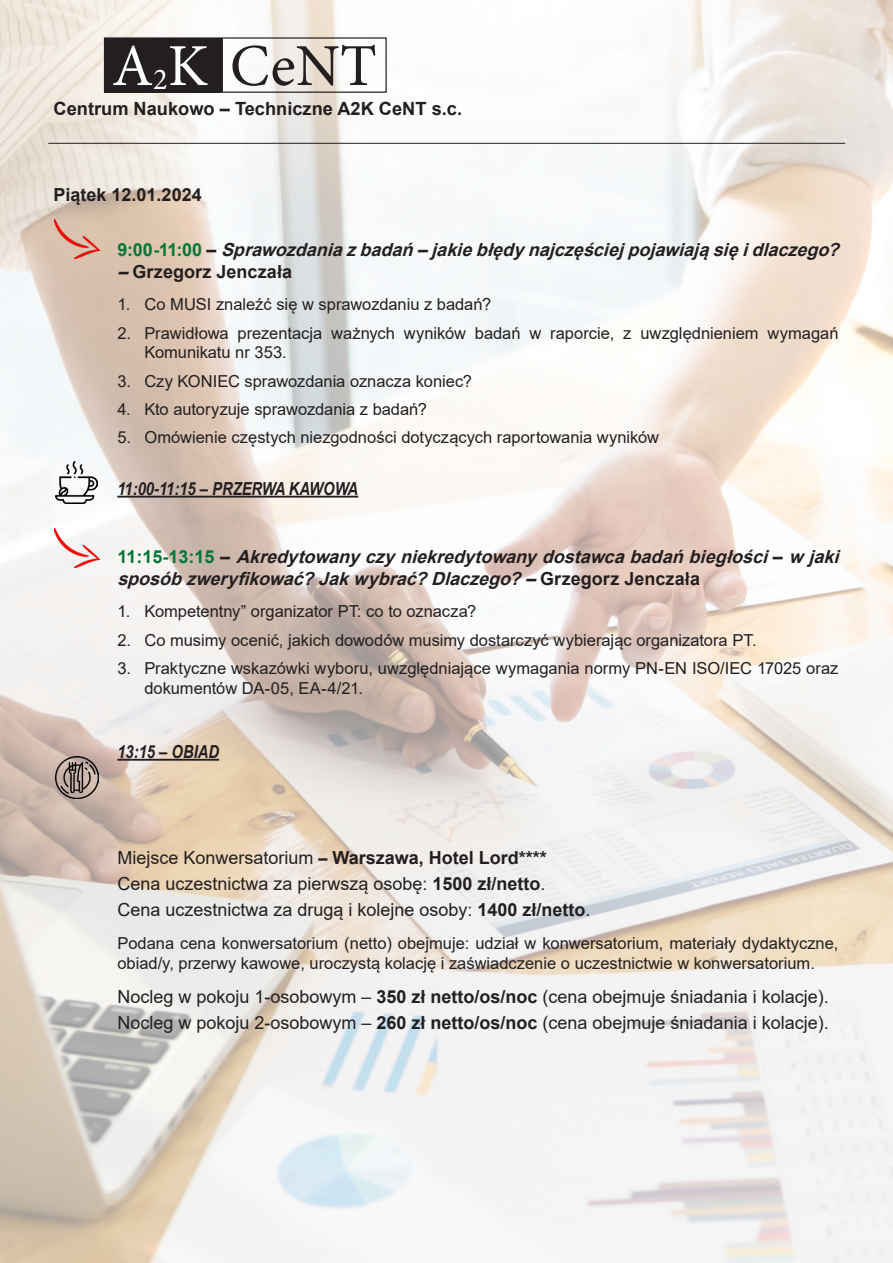
<style>
.page{position:relative;width:893px;height:1263px;background:#fff}
.page>*{position:absolute;margin:0;border:0;box-sizing:border-box;transform-origin:0 0}
.t1{font:59.55px "Minion Pro";color:#231f20}
.t2{font:700 18.3px "Arial";color:#231f20}
.t3{font:18px "Arial";color:#231f20}
.t4{font:italic 700 18px/21.6px "Arial";color:#231f20}
.t5{font:700 18px "Arial";color:#231f20}
.t6{font:italic 700 18px "Arial Narrow";color:#231f20}
.t7{font:16.5px/19.8px "Arial";color:#231f20}
.s1{color:#fff}
.s2{font-size:30.45px;color:#fff}
.s3{font-style:normal;color:#087736}
.s4{font-style:normal}
.s5{font-weight:400}
.s6{font-size:16.5px}
.s7{font-weight:700}
</style>
<div class="page">
<img style="left:0;top:0;width:893px;height:1263px">
<div style="left:105px;top:38px;width:116px;height:54px;background:#231f20"></div>
<div style="left:104px;top:37px;width:118px;height:56px;border:1px solid #231f20"></div>
<div style="left:222px;top:37px;width:165px;height:56px;border:1px solid #231f20"></div>
<hr style="left:48px;top:143px;width:797px;height:1px;background:#231f20">
<hr style="left:117px;top:496px;width:241px;height:2px;background:#231f20">
<hr style="left:117px;top:759px;width:102px;height:2px;background:#231f20">
<img style="left:56px;top:756px;width:42px;height:43px">
<img style="left:55px;top:219px;width:44px;height:39px">
<img style="left:55px;top:528px;width:44px;height:40px">
<img style="left:56px;top:461px;width:42px;height:43px">
<p class="t1" style="left:112px;top:26px;width:266px"><span class="s1">A</span><span class="s2">2</span><span class="s1">K</span> CeNT</p>
<p class="t2" style="left:54px;top:96px;width:410px">Centrum Naukowo – Techniczne A2K CeNT s.c.</p>
<p class="t5" style="left:54px;top:182px;width:150px">Piątek 12.01.2024</p>
<p class="t4" style="left:117px;top:239px;width:730px"><span class="s3">9 : 0 0 - 1 1 : 0 0</span> <span class="s4">–</span> Sprawozdaniazbadań–jakiebłędynajczęściej pojawiająsięidlaczego? –<span class="s4">Grzegorz Jenczała</span></p>
<p class="t7" style="left:117px;top:295px;width:375px">1. Co MUSI znaleźć się w sprawozdaniu z badań?</p>
<p class="t7" style="left:144px;top:323px;width:696px;text-indent:-27px">2. Prawidłowa prezentacja ważnych wyników badań w raporcie, z uwzględnieniem wymagań<br>Komunikatu nr 353.</p>
<p class="t7" style="left:117px;top:371px;width:356px">3. Czy KONIEC sprawozdania oznacza koniec?</p>
<p class="t7" style="left:117px;top:399px;width:311px">4. Kto autoryzuje sprawozdania z badań?</p>
<p class="t7" style="left:117px;top:428px;width:543px">5. Omówienie częstych niezgodności dotyczących raportowania wyników</p>
<p class="t6" style="left:117px;top:475px;width:242px">11:00-11:15 – PRZERWA KAWOWA</p>
<p class="t4" style="left:117px;top:546px;width:730px"><span class="s3">1 1 : 1 5 - 1 3 : 1 5</span> <span class="s4">–</span> Akredytowanyczyniekredytowanydostawcabadańbiegłości<span class="s4">–</span> w jaki sposóbzweryfikować?Jakwybrać?Dlaczego?–<span class="s4">G r z e g o r z J e n c z a ł a</span></p>
<p class="t7" style="left:117px;top:601px;width:361px">1. Kompetentny” organizator PT: co to oznacza?</p>
<p class="t7" style="left:117px;top:630px;width:641px">2. Co musimy ocenić, jakich dowodów musimy dostarczyć wybierając organizatora PT.</p>
<p class="t7" style="left:144px;top:658px;width:696px;text-indent:-27px">3. Praktyczne wskazówki wyboru, uwzględniające wymagania normy PN-EN ISO/IEC 17025 oraz dokumentów DA-05, EA-4/21.</p>
<p class="t6" style="left:117px;top:738px;width:103px">13:15 – OBIAD</p>
<p class="t5" style="left:117px;top:845px;width:431px"><span class="s5">Miejsce Konwersatorium</span> <span class="s6">–</span> Warszawa, Hotel Lord****</p>
<p class="t3" style="left:117px;top:872px;width:430px">Cena uczestnictwa za pierwszą osobę: <span class="s7">1500 zł/netto</span>.</p>
<p class="t3" style="left:117px;top:897px;width:475px">Cena uczestnictwa za drugą i kolejne osoby: <span class="s7">1400 zł/netto</span>.</p>
<p class="t7" style="left:117px;top:933px;width:723px">Podana cena konwersatorium (netto) obejmuje: udział w konwersatorium, materiały dydaktyczne, obiad/y, przerwy kawowe, uroczystą kolację i zaświadczenie o uczestnictwie w konwersatorium.</p>
<p class="t3" style="left:117px;top:984px;width:713px">Nocleg w pokoju 1-osobowym – <span class="s7">350 zł netto/os/noc</span> (cena obejmuje śniadania i kolacje).</p>
<p class="t3" style="left:117px;top:1010px;width:713px">Nocleg w pokoju 2-osobowym – <span class="s7">260 zł netto/os/noc</span> (cena obejmuje śniadania i kolacje).</p>
</div>
